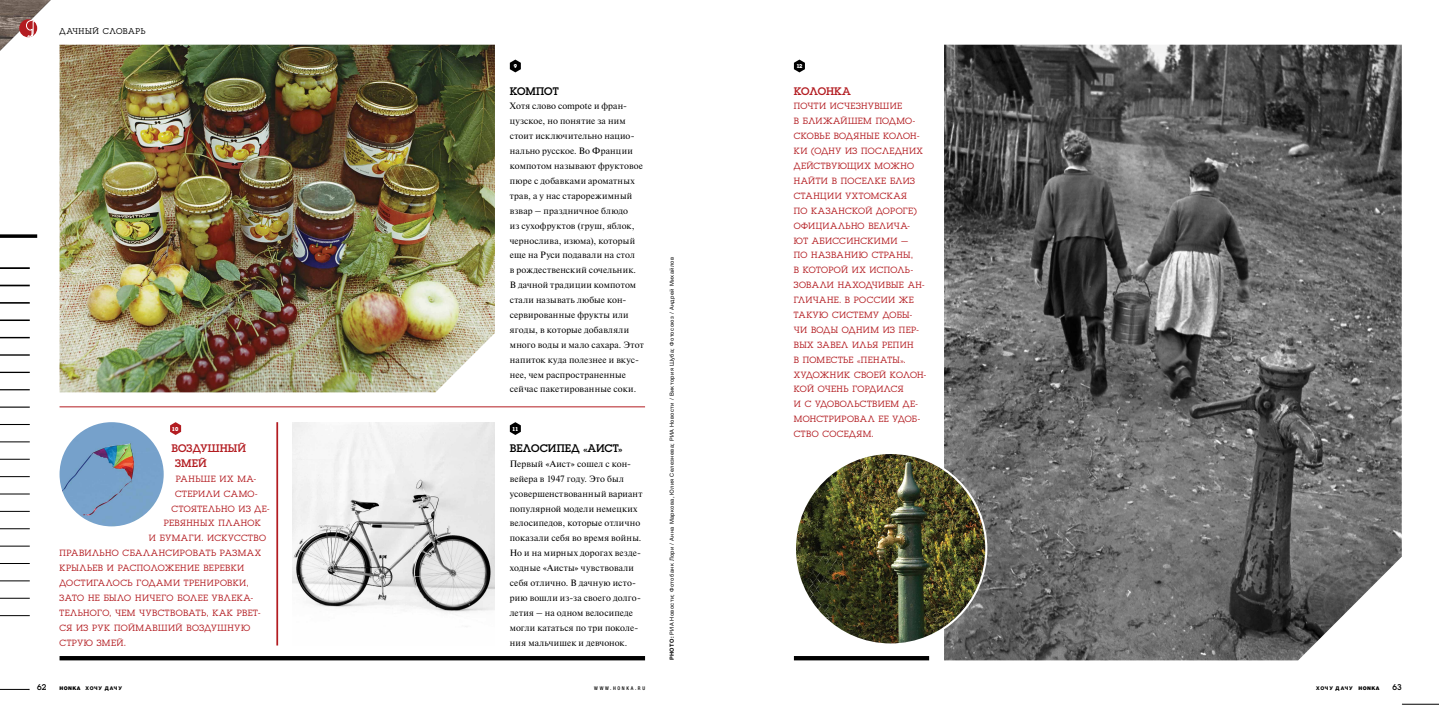
<style>
.page{position:relative;width:1439px;height:720px;background:#fff}
.page>*{position:absolute;margin:0;border:0;box-sizing:border-box;transform-origin:0 0}
.t1{font:11.46px "Luga";letter-spacing:.01em;color:#000}
.t2{font:11.46px/14.9px "Luga";letter-spacing:.01em;color:#b31c21}
.t3{font:11.46px "Luga";letter-spacing:-.015em;color:#b31c21}
.t4{font:9.45px/14.9px "Luga";letter-spacing:.045em;color:#b31c21}
.t5{font:9.19px/14.9px "Newton";letter-spacing:.015em;color:#000}
.t6{font:8.66px "Luga";letter-spacing:.065em;color:#000}
.t7{font:8.66px "Luga";color:#000}
.t8{font:700 5.86px "Luga";color:#fff}
.t9{font:5.6px "Helvetica Neue LTW1 G";letter-spacing:.07em;color:#000}
.t10{font:800 5.08px "Helvetica Neue LTW1 G";letter-spacing:.165em;color:#000}
.t11{font:500 condensed 5.08px "Helvetica Neue LTW1 G";letter-spacing:.325em;color:#000}
.s1{font-weight:700}
.s2{font-weight:900}
</style>
<div class="page">
<img style="left:60px;top:45px;width:435px;height:347px">
<img style="left:944px;top:45px;width:457px;height:615px">
<img style="left:795px;top:453px;width:191px;height:191px;border-radius:96px">
<img style="left:292px;top:422px;width:203px;height:191px">
<svg style="left:0;top:688px;width:30px;height:2px"></svg>
<hr style="left:1402px;top:703px;width:37px;height:1px;background:#000">
<svg style="left:0;top:0;width:63px;height:63px"></svg>
<svg style="left:0;top:234px;width:37px;height:4px"></svg>
<hr style="left:0;top:267px;width:30px;height:2px;background:#000">
<hr style="left:0;top:284px;width:30px;height:2px;background:#000">
<hr style="left:0;top:302px;width:30px;height:1px;background:#000">
<hr style="left:0;top:319px;width:30px;height:2px;background:#000">
<hr style="left:0;top:337px;width:30px;height:1px;background:#000">
<hr style="left:0;top:354px;width:30px;height:1px;background:#000">
<hr style="left:0;top:371px;width:30px;height:2px;background:#000">
<hr style="left:0;top:389px;width:30px;height:1px;background:#000">
<hr style="left:0;top:406px;width:30px;height:1px;background:#000">
<hr style="left:0;top:424px;width:30px;height:1px;background:#000">
<hr style="left:0;top:441px;width:30px;height:1px;background:#000">
<hr style="left:0;top:458px;width:30px;height:1px;background:#000">
<hr style="left:0;top:476px;width:30px;height:1px;background:#000">
<hr style="left:0;top:493px;width:30px;height:1px;background:#000">
<hr style="left:0;top:511px;width:30px;height:1px;background:#000">
<hr style="left:0;top:528px;width:30px;height:1px;background:#000">
<hr style="left:0;top:545px;width:30px;height:1px;background:#000">
<hr style="left:0;top:563px;width:30px;height:1px;background:#000">
<hr style="left:0;top:580px;width:30px;height:1px;background:#000">
<hr style="left:0;top:598px;width:30px;height:1px;background:#000">
<hr style="left:0;top:615px;width:30px;height:1px;background:#000">
<svg style="left:510px;top:60px;width:11px;height:12px"></svg>
<svg style="left:794px;top:60px;width:11px;height:12px"></svg>
<svg style="left:510px;top:422px;width:11px;height:13px"></svg>
<svg style="left:170px;top:422px;width:11px;height:13px"></svg>
<img style="left:60px;top:422px;width:104px;height:104px;border-radius:52px">
<div style="left:60px;top:655px;width:585px;height:5px;background:#000"></div>
<div style="left:794px;top:655px;width:135px;height:5px;background:#000"></div>
<hr style="left:60px;top:406px;width:585px;height:1px;background:#b31c21">
<hr style="left:276px;top:422px;width:2px;height:223px;background:#b31c21">
<p class="t6" style="left:60px;top:27px;width:87px">ДАЧНЫЙ СЛОВАРЬ</p>
<p class="t8" style="left:514px;top:63px;width:5px">9</p>
<p class="t8" style="left:796px;top:63px;width:8px">12</p>
<p class="t1" style="left:510px;top:85px;width:50px">КОМПОТ</p>
<p class="t5" style="left:510px;top:98px;width:136px">Хотя слово compote и фран&shy;цузское, но понятие за ним стоит исключительно нацио&shy;нально русское. Во Франции компотом называют фруктовое пюре с добавками ароматных трав, а у нас старорежимный взвар – праздничное блюдо<br>из сухофруктов (груш, яблок, чернослива, изюма), который еще на Руси подавали на стол<br>в рождественский сочельник.<br>В дачной традиции компотом стали называть любые кон&shy;сервированные фрукты или ягоды, в которые добавляли много воды и мало сахара. Этот напиток куда полезнее и вкус&shy;нее, чем распространенные сейчас пакетированные соки.</p>
<p class="t8" style="left:172px;top:425px;width:8px">10</p>
<p class="t8" style="left:512px;top:425px;width:8px">11</p>
<p class="t2" style="left:175px;top:441px;width:73px;text-indent:-4px">ВОЗДУШНЫЙ<br>ЗМЕЙ</p>
<p class="t4" style="left:176px;top:471px;width:82px">РАНЬШЕ ИХ МА-</p>
<p class="t4" style="left:175px;top:486px;width:84px">СТЕРИЛИ САМО-</p>
<p class="t4" style="left:172px;top:501px;width:99px">СТОЯТЕЛЬНО ИЗ ДЕ-</p>
<p class="t4" style="left:164px;top:516px;width:99px">РЕВЯННЫХ ПЛАНОК</p>
<p class="t4" style="left:149px;top:530px;width:119px">И БУМАГИ. ИСКУССТВО</p>
<p class="t4" style="left:60px;top:545px;width:203px">ПРАВИЛЬНО СБАЛАНСИРОВАТЬ РАЗМАХ</p>
<p class="t4" style="left:60px;top:560px;width:186px">КРЫЛЬЕВ И РАСПОЛОЖЕНИЕ ВЕРЕВКИ</p>
<p class="t4" style="left:60px;top:575px;width:191px">ДОСТИГАЛОСЬ ГОДАМИ ТРЕНИРОВКИ,</p>
<p class="t4" style="left:60px;top:590px;width:195px">ЗАТО НЕ БЫЛО НИЧЕГО БОЛЕЕ УВЛЕКА-</p>
<p class="t4" style="left:60px;top:605px;width:202px">ТЕЛЬНОГО, ЧЕМ ЧУВСТВОВАТЬ, КАК РВЕТ-</p>
<p class="t4" style="left:60px;top:620px;width:192px">СЯ ИЗ РУК ПОЙМАВШИЙ ВОЗДУШНУЮ</p>
<p class="t4" style="left:60px;top:635px;width:68px">СТРУЮ ЗМЕЙ.</p>
<p class="t1" style="left:510px;top:442px;width:114px">ВЕЛОСИПЕД «АИСТ»</p>
<p class="t5" style="left:510px;top:455px;width:134px">Первый «Аист» сошел с кон&shy;вейера в 1947 году. Это был усовершенствованный вариант популярной модели немецких велосипедов, которые отлично показали себя во время войны.<br>Но и на мирных дорогах везде&shy;ходные «Аисты» чувствовали себя отлично. В дачную исто&shy;рию вошли из-за своего долго&shy;летия – на одном велосипеде могли кататься по три поколе&shy;ния мальчишек и девчонок.</p>
<p class="t9" style="left:668px;top:660px;width:404px;rotate:-90deg"><span class="s1">PHOTO:</span> РИА Новости; Фотобанк Лори / Анна Маркова, Юлия Селезнева; РИА Новости / Виктория Шуба; Фотосоюз / Андрей Михайлов</p>
<p class="t3" style="left:794px;top:85px;width:59px">КОЛОНКА</p>
<p class="t4" style="left:794px;top:99px;width:134px">ПОЧТИ ИСЧЕЗНУВШИЕ<br>В БЛИЖАЙШЕМ ПОДМО-<br>СКОВЬЕ ВОДЯНЫЕ КОЛОН-<br>КИ (ОДНУ ИЗ ПОСЛЕДНИХ<br>ДЕЙСТВУЮЩИХ МОЖНО<br>НАЙТИ В ПОСЕЛКЕ БЛИЗ<br>СТАНЦИИ УХТОМСКАЯ<br>ПО КАЗАНСКОЙ ДОРОГЕ)<br>ОФИЦИАЛЬНО ВЕЛИЧА-<br>ЮТ АБИССИНСКИМИ –<br>ПО -НАЗВАНИЮ СТРАНЫ,<br>В КОТОРОЙ ИХ ИСПОЛЬ-<br>ЗОВАЛИ НАХОДЧИВЫЕ АН-<br>ГЛИЧАНЕ. В РОССИИ ЖЕ<br>ТАКУЮ СИСТЕМУ ДОБЫ-<br>ЧИ ВОДЫ ОДНИМ ИЗ ПЕР-<br>ВЫХ ЗАВЕЛ ИЛЬЯ РЕПИН<br>В ПОМЕСТЬЕ «ПЕНАТЫ».<br>ХУДОЖНИК СВОЕЙ КОЛОН-<br>КОЙ ОЧЕНЬ ГОРДИЛСЯ<br>И С -УДОВОЛЬСТВИЕМ ДЕ-<br>МОНСТРИРОВАЛ ЕЕ УДОБ-<br>СТВО СОСЕДЯМ.</p>
<p class="t7" style="left:37px;top:682px;width:11px">62</p>
<p class="t10" style="left:60px;top:685px;width:64px"><span class="s2">HONKA</span> ХОЧУ ДАЧУ</p>
<p class="t11" style="left:594px;top:685px;width:52px">WWW.HONKA.RU</p>
<p class="t10" style="left:1316px;top:685px;width:65px">ХОЧУ ДАЧУ <span class="s2">HONKA</span></p>
<p class="t7" style="left:1392px;top:682px;width:11px">63</p>
</div>
